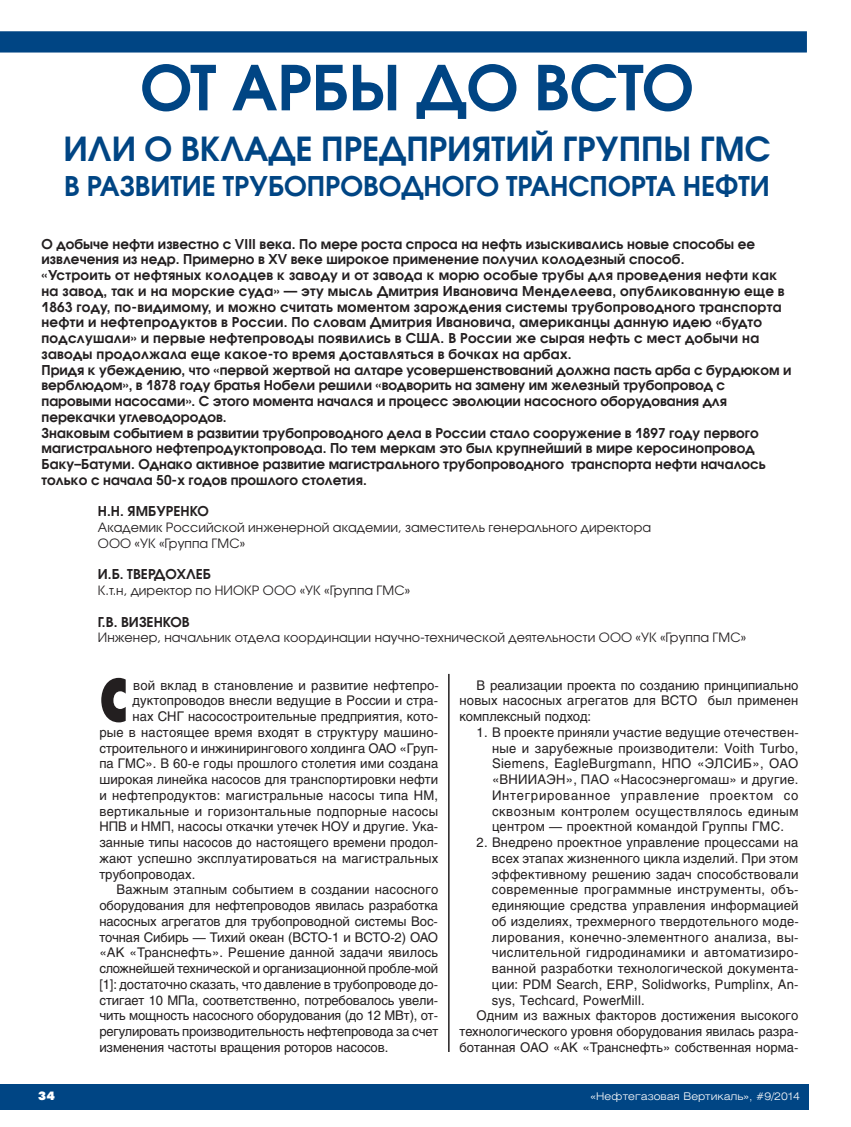
<style>
.page{position:relative;width:851px;height:1127px;background:#fff}
.page>*{position:absolute;margin:0;border:0;box-sizing:border-box;transform-origin:0 0}
.t1{font:600 61.5px "Avant Garde Gothic C";color:#004584}
.t2{font:700 60px "Futura Futuris X Cond C";color:#231f20}
.t3{font:600 33px "Avant Garde Gothic C";color:#004584}
.t4{font:600 27px "Avant Garde Gothic C";color:#004584}
.t5{font:600 13.5px/15.8px "Avant Garde Gothic C";letter-spacing:.005em;color:#231f20}
.t6{font:13.2px/15.8px "Helios";letter-spacing:.005em;color:#231f20;text-align:justify}
.t7{font:13.2px "Helios";letter-spacing:.03em;color:#231f20}
.t8{font:13.2px "Helios";letter-spacing:-.015em;color:#231f20}
.t9{font:13.2px "Helios";letter-spacing:-.02em;color:#231f20}
.t10{font:13.2px "Helios";letter-spacing:.025em;color:#231f20}
.t11{font:13.2px "Helios";letter-spacing:.035em;color:#231f20}
.t12{font:12.75px/15.8px "Avant Garde Gothic C";letter-spacing:.005em;color:#231f20}
.t13{font:12px "Futura Futuris XC";color:#fff}
.t14{font:300 10.5px "Helios Ext";color:#fff}
</style>
<div class="page">
<div style="left:0;top:1084px;width:808px;height:26px;background:#004584"></div>
<svg style="left:0;top:31px;width:807px;height:22px;background:#084b88"></svg>
<hr style="left:448px;top:674px;width:1px;height:378px;background:#231f20">
<h1 class="t1" style="left:140px;top:65px;width:554px">ОТ АРБЫ ДО ВСТО</h1>
<h3 class="t3" style="left:63px;top:137px;width:708px">ИЛИ О ВКЛАДЕ ПРЕДПРИЯТИЙ ГРУППЫ ГМС</h3>
<h3 class="t4" style="left:64px;top:176px;width:707px">В РАЗВИТИЕ ТРУБОПРОВОДНОГО ТРАНСПОРТА НЕФТИ</h3>
<p class="t5" style="left:42px;top:237px;width:751px">О добыче нефти известно с VIII века. По мере роста спроса на нефть изыскивались новые способы ее извлечения из недр. Примерно в XV веке широкое применение получил колодезный способ.<br>«Устроить от нефтяных колодцев к заводу и от завода к морю особые трубы для проведения нефти как на завод, так и на морские суда» — эту мысль Дмитрия Ивановича Менделеева, опубликованную еще в 1863 году, по-видимому, и можно считать моментом зарождения системы трубопроводного транспорта нефти и нефтепродуктов в России. По словам Дмитрия Ивановича, американцы данную идею «будто подслушали» и первые нефтепроводы появились в США. В России же сырая нефть с мест добычи на заводы продолжала еще какое-то время доставляться в бочках на арбах.<br>Придя к убеждению, что «первой жертвой на алтаре усовершенствований должна пасть арба с бурдюком и верблюдом», в 1878 году братья Нобели решили «водворить на замену им железный трубопровод с паровыми насосами». С этого момента начался и процесс эволюции насосного оборудования для перекачки углеводородов.<br>Знаковым событием в развитии трубопроводного дела в России стало сооружение в 1897 году первого магистрального нефтепродуктопровода. По тем меркам это был крупнейший в мире керосинопровод Баку–Батуми. Однако активное развитие магистрального трубопроводного транспорта нефти началось только с начала 50-х годов прошлого столетия.</p>
<p class="t5" style="left:98px;top:505px;width:112px">Н.Н. ЯМБУРЕНКО</p>
<p class="t12" style="left:98px;top:521px;width:554px">Академик Российской инженерной академии, заместитель генерального директора<br>ООО «УК «Группа ГМС»</p>
<p class="t5" style="left:98px;top:568px;width:115px">И.Б. ТВЕРДОХЛЕБ</p>
<p class="t12" style="left:98px;top:584px;width:314px">К.т.н, директор по НИОКР ООО «УК «Группа ГМС»</p>
<p class="t5" style="left:98px;top:615px;width:93px">Г.В. ВИЗЕНКОВ</p>
<p class="t12" style="left:98px;top:631px;width:649px">Инженер, начальник отдела координации научно-технической деятельности ООО «УК «Группа ГМС»</p>
<p class="t13" style="left:38px;top:1091px;width:18px">34</p>
<h2 class="t2" style="left:99px;top:677px;width:30px">С</h2>
<p class="t6" style="left:133px;top:678px;width:307px">вой вклад в становление и развитие нефтепро-</p>
<p class="t6" style="left:132px;top:694px;width:307px">дуктопроводов внесли ведущие в России и стра-</p>
<p class="t6" style="left:132px;top:710px;width:307px">нах СНГ насосостроительные предприятия, кото-</p>
<p class="t6" style="left:99px;top:726px;width:340px">рые в настоящее время входят в структуру машино-</p>
<p class="t6" style="left:99px;top:741px;width:340px">строительного и инжинирингового холдинга ОАО «Груп-</p>
<p class="t6" style="left:99px;top:757px;width:340px">па ГМС». В 60-е годы прошлого столетия ими создана</p>
<p class="t6" style="left:99px;top:773px;width:340px">широкая линейка насосов для транспортировки нефти</p>
<p class="t6" style="left:99px;top:789px;width:340px">и нефтепродуктов: магистральные насосы типа НМ,</p>
<p class="t10" style="left:99px;top:806px;width:340px">вертикальные и горизонтальные подпорные насосы</p>
<p class="t6" style="left:99px;top:820px;width:340px">НПВ и НМП, насосы откачки утечек НОУ и другие. Ука-</p>
<p class="t6" style="left:99px;top:836px;width:340px">занные типы насосов до настоящего времени продол-</p>
<p class="t6" style="left:99px;top:852px;width:340px">жают успешно эксплуатироваться на магистральных</p>
<p class="t6" style="left:99px;top:867px;width:97px">трубопроводах.</p>
<p class="t6" style="left:116px;top:883px;width:323px">Важным этапным событием в создании насосного</p>
<p class="t6" style="left:99px;top:899px;width:340px">оборудования для нефтепроводов явилась разработка</p>
<p class="t6" style="left:99px;top:915px;width:340px">насосных агрегатов для трубопроводной системы Вос-</p>
<p class="t6" style="left:99px;top:930px;width:340px">точная Сибирь — Тихий океан (ВСТО-1 и ВСТО-2) ОАО</p>
<p class="t6" style="left:99px;top:946px;width:340px">«АК «Транснефть». Решение данной задачи явилось</p>
<p class="t9" style="left:99px;top:963px;width:340px">сложнейшей технической и организационной пробле-мой</p>
<p class="t6" style="left:99px;top:978px;width:340px">[1]: достаточно сказать, что давление в трубопроводе до-</p>
<p class="t6" style="left:99px;top:993px;width:340px">стигает 10 МПа, соответственно, потребовалось увели-</p>
<p class="t6" style="left:99px;top:1009px;width:340px">чить мощность насосного оборудования (до 12 МВт), от-</p>
<p class="t8" style="left:99px;top:1026px;width:340px">регулировать производительность нефтепровода за счет</p>
<p class="t6" style="left:99px;top:1041px;width:290px">изменения частоты вращения роторов насосов.</p>
<p class="t6" style="left:459px;top:678px;width:340px;text-indent:17px">В реализации проекта по созданию принципиально новых насосных агрегатов для ВСТО был применен комплексный подход:</p>
<p class="t6" style="left:492px;top:726px;width:308px;text-indent:-15px">1. В проекте приняли участие ведущие отечествен&shy;ные и зарубежные производители: Voith Turbo, Siemens, EagleBurgmann, НПО «ЭЛСИБ», ОАО «ВНИИАЭН», ПАО «Насосэнергомаш» и другие.<br>Интегрированное управление проектом со сквозным контролем осуществлялось единым центром — проектной командой Группы ГМС.</p>
<p class="t6" style="left:476px;top:836px;width:323px">2. Внедрено проектное управление процессами на</p>
<p class="t6" style="left:491px;top:852px;width:308px">всех этапах жизненного цикла изделий. При этом</p>
<p class="t6" style="left:491px;top:867px;width:308px">эффективному решению задач способствовали</p>
<p class="t7" style="left:491px;top:885px;width:308px">современные программные инструменты, объ-</p>
<p class="t6" style="left:491px;top:899px;width:308px">единяющие средства управления информацией</p>
<p class="t6" style="left:491px;top:915px;width:308px">об изделиях, трехмерного твердотельного моде-</p>
<p class="t11" style="left:491px;top:932px;width:308px">лирования, конечно-элементного анализа, вы-</p>
<p class="t7" style="left:491px;top:948px;width:308px">числительной гидродинамики и автоматизиро-</p>
<p class="t6" style="left:491px;top:962px;width:308px">ванной разработки технологической документа-</p>
<p class="t6" style="left:491px;top:978px;width:308px">ции: PDM Search, ERP, Solidworks, Pumplinx, An-</p>
<p class="t6" style="left:491px;top:993px;width:154px">sys, Techcard, PowerMill.</p>
<p class="t6" style="left:476px;top:1009px;width:323px">Одним из важных факторов достижения высокого</p>
<p class="t6" style="left:459px;top:1025px;width:340px">технологического уровня оборудования явилась разра-</p>
<p class="t6" style="left:459px;top:1041px;width:340px">ботанная ОАО «АК «Транснефть» собственная норма-</p>
<p class="t14" style="left:590px;top:1092px;width:211px">«Нефтегазовая Вертикаль», #9/2014</p>
</div>
